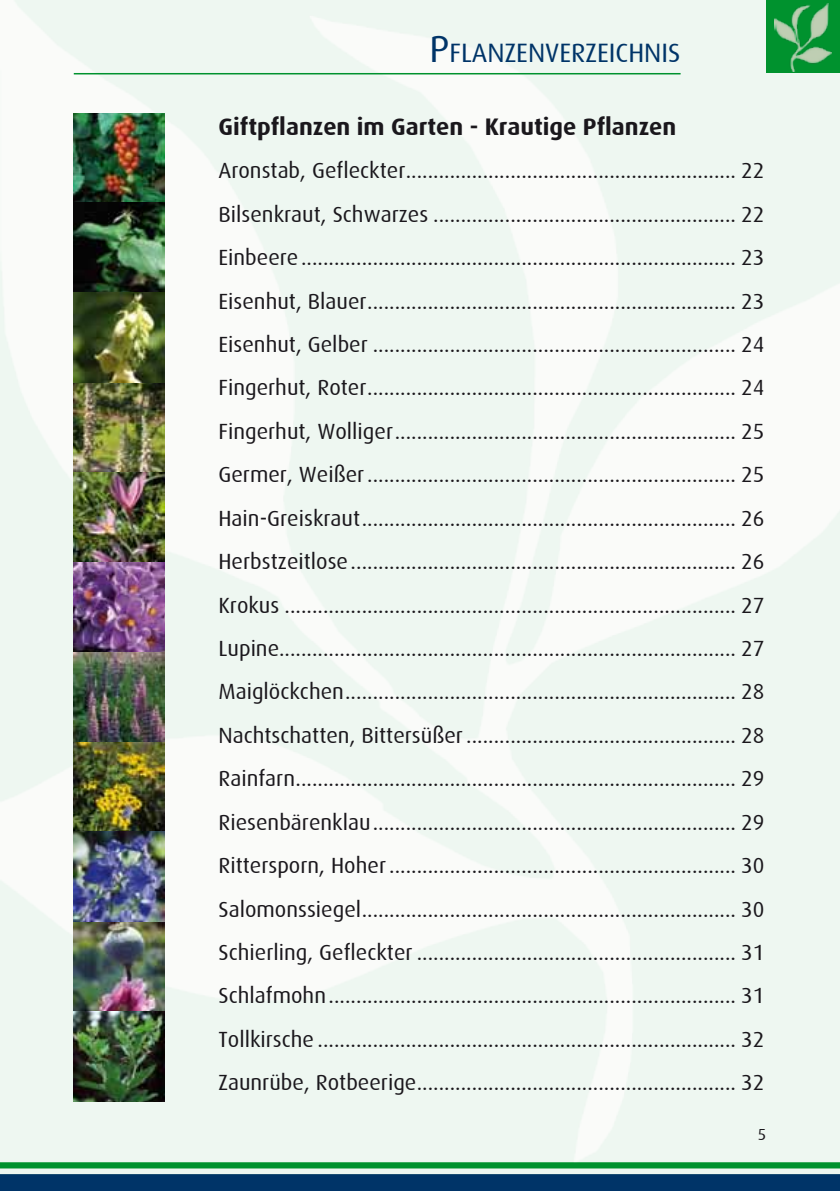
<style>
.page{position:relative;width:840px;height:1191px;background:#fff}
.page>*{position:absolute;margin:0;border:0;box-sizing:border-box;transform-origin:0 0}
.t1{font:26.6px "Dax";color:#003468}
.t2{font:24px "D Abold";color:#1a171c}
.t3{font:22px/43.4px "Dax";color:#1a171c;text-align:justify}
.t4{font:16px "Dax";color:#1a171c}
.s1{font-size:38px}
.s2{font-style:inherit}
</style>
<div class="page">
<div style="left:0;top:1174px;width:839px;height:17px;background:#003468"></div>
<div style="left:0;top:0;width:839px;height:1174px;background:#eef7f1"></div>
<img style="left:773px;top:3px;width:58px;height:68px">
<img style="left:74px;top:114px;width:90px;height:987px">
<hr style="left:74px;top:73px;width:606px;height:1px;background:#00922e">
<p class="t1" style="left:429px;top:38px;width:252px"><span class="s1">P</span>FLANZENVERZEICHNIS</p>
<p class="t2" style="left:218px;top:113px;width:459px">Giftpflanzen im Garten - Krautige Pflanzen</p>
<p class="t3" style="left:218px;top:149px;width:547px">Aronstab, Gefleckter............................................................ 22<br>Bilsenkraut, Schwarzes <span class="s2">....................................................... 22<br></span>Einbeere............................................................................... <span class="s2">23<br></span>Eisenhut, Blauer................................................................... <span class="s2">23<br></span>Eisenhut, Gelber .................................................................. <span class="s2">24<br></span>Fingerhut, Roter................................................................... <span class="s2">24<br></span>Fingerhut, Wolliger.............................................................. <span class="s2">25<br></span>Germer, Weißer................................................................... <span class="s2">25<br></span>Hain-Greiskraut.................................................................... <span class="s2">26<br></span>Herbstzeitlose...................................................................... <span class="s2">26<br></span>Krokus .................................................................................. <span class="s2">27<br></span>Lupine................................................................................... <span class="s2">27<br></span>Maiglöckchen....................................................................... <span class="s2">28<br></span>Nachtschatten, Bittersüßer................................................. <span class="s2">28<br></span>Rainfarn................................................................................ <span class="s2">29<br></span>Riesenbärenklau<span class="s2">.................................................................. 29<br></span>Rittersporn, Hoher<span class="s2">............................................................... 30<br></span>Salomonssiegel<span class="s2">.................................................................... 30<br></span>Schierling, Gefleckter <span class="s2">.......................................................... 31<br></span>Schlafmohn<span class="s2">.......................................................................... 31<br></span>Tollkirsche <span class="s2">............................................................................ 32<br></span>Zaunrübe, Rotbeerige<span class="s2">.......................................................... 32</span></p>
<p class="t4" style="left:757px;top:1125px;width:10px">5</p>
</div>
